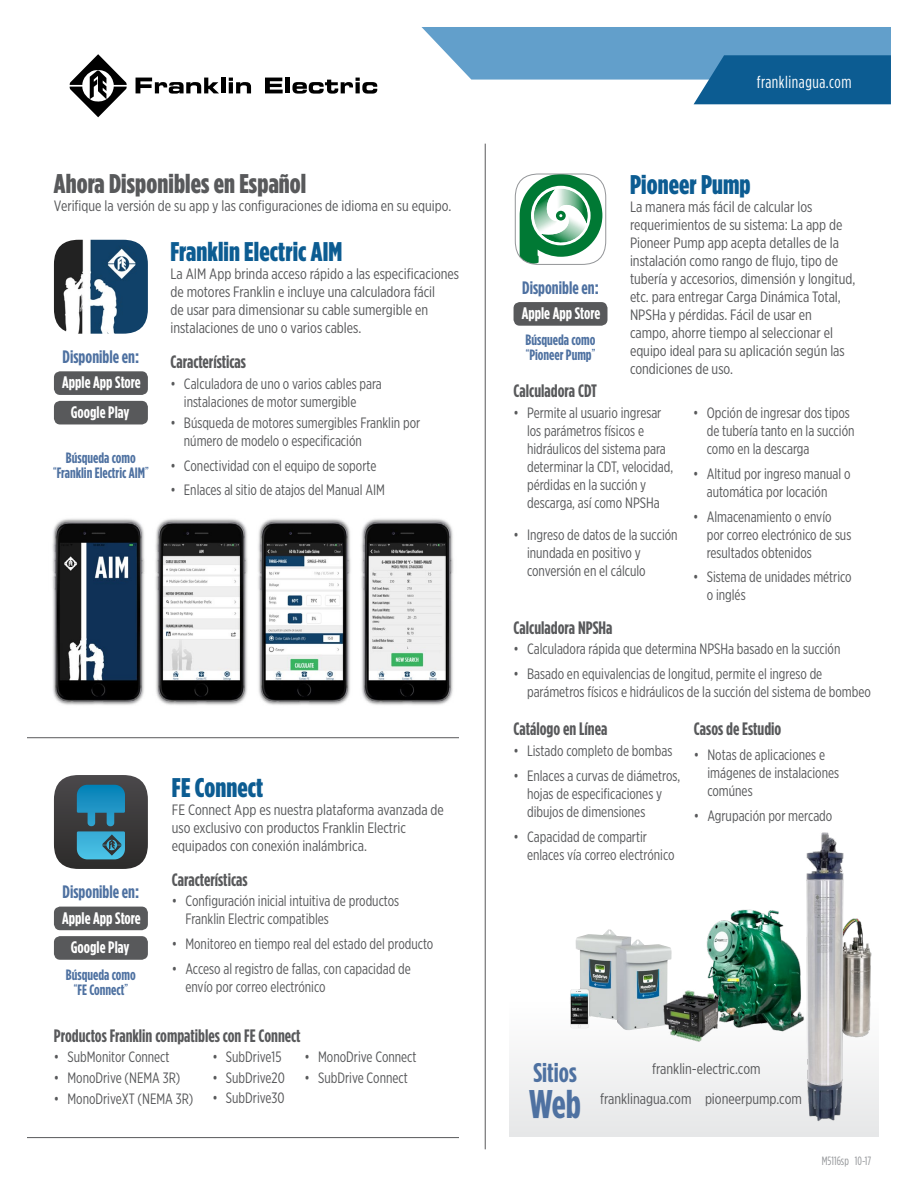
<style>
.page{position:relative;width:918px;height:1188px;background:#fff}
.page>*{position:absolute;margin:0;border:0;box-sizing:border-box;transform-origin:0 0}
.t1{font:700 39.9px "Gotham Condensed";color:#4e71a1}
.t2{font:900 27px "Gotham Condensed";letter-spacing:.005em;color:#0c5c92}
.t3{font:900 27px "Gotham Condensed";letter-spacing:.005em;color:#58595b}
.t4{font:700 27px "Gotham Condensed";color:#4e71a1}
.t5{font:700 18px "Gotham Condensed";color:#58595b}
.t6{font:700 18px "Gotham Condensed";color:#4e71a1}
.t7{font:17.25px "Gotham Condensed";letter-spacing:.03em;color:#fff}
.t8{font:700 16.65px "Gotham Condensed";color:#fff}
.t9{font:15px/18px "Gotham X Narrow";color:#58595b;scale:.95 1}
.t10{font:15px/18px "Gotham X Narrow";color:#58595b}
.t11{font:700 15px "Gotham Condensed";color:#4e71a1}
.t12{font:12px "Gotham Condensed";color:#939598}
</style>
<div class="page">
<svg style="left:136px;top:78px;width:83px;height:16px"></svg>
<hr style="left:221px;top:78px;width:4px;height:15px;background:#000">
<svg style="left:229px;top:78px;width:22px;height:15px"></svg>
<svg style="left:265px;top:78px;width:18px;height:15px"></svg>
<hr style="left:286px;top:78px;width:4px;height:15px;background:#000">
<svg style="left:292px;top:78px;width:85px;height:16px"></svg>
<svg style="left:70px;top:54px;width:57px;height:63px"></svg>
<svg style="left:422px;top:27px;width:469px;height:77px"></svg>
<svg style="left:519px;top:174px;width:83px;height:90px"></svg>
<div style="left:515px;top:174px;width:91px;height:91px;border:1px solid #939598;border-radius:24px"></div>
<hr style="left:485px;top:144px;width:1px;height:1005px;background:#58595b">
<div style="left:509px;top:1002px;width:370px;height:135px;background:#f0f0f1"></div>
<img style="left:570px;top:929px;width:97px;height:101px">
<img style="left:706px;top:909px;width:86px;height:123px">
<img style="left:860px;top:921px;width:19px;height:116px">
<img style="left:662px;top:989px;width:59px;height:53px">
<div style="left:514px;top:302px;width:94px;height:24px;background:#58595b;border-radius:6px"></div>
<img style="left:792px;top:832px;width:68px;height:290px">
<hr style="left:27px;top:737px;width:432px;height:1px;background:#58595b">
<hr style="left:27px;top:1137px;width:432px;height:1px;background:#58595b">
<img style="left:54px;top:240px;width:94px;height:94px">
<div style="left:54px;top:371px;width:94px;height:24px;background:#58595b;border-radius:6px"></div>
<div style="left:54px;top:907px;width:94px;height:23px;background:#58595b;border-radius:6px"></div>
<div style="left:54px;top:401px;width:94px;height:23px;background:#58595b;border-radius:6px"></div>
<div style="left:54px;top:936px;width:94px;height:24px;background:#58595b;border-radius:6px"></div>
<svg style="left:54px;top:775px;width:94px;height:94px;background:#3f616f"></svg>
<img style="left:52px;top:518px;width:402px;height:187px">
<p class="t3" style="left:54px;top:168px;width:254px">Ahora Disponibles en Español</p>
<p class="t10" style="left:54px;top:197px;width:399px">Verifique la versión de su app y las configuraciones de idioma en su equipo.</p>
<p class="t6" style="left:63px;top:346px;width:78px">Disponible en:</p>
<p class="t8" style="left:62px;top:373px;width:80px">Apple App Store</p>
<p class="t8" style="left:71px;top:402px;width:60px">Google Play</p>
<p class="t11" style="left:66px;top:449px;width:71px">Búsqueda como</p>
<p class="t11" style="left:53px;top:464px;width:97px"><sup>“</sup>Franklin Electric AIM<sup>”</sup></p>
<p class="t2" style="left:170px;top:236px;width:173px">Franklin Electric AIM</p>
<p class="t10" style="left:170px;top:265px;width:290px">La AIM App brinda acceso rápido a las especificaciones de motores Franklin e incluye una calculadora fácil<br>de usar para dimensionar su cable sumergible en instalaciones de uno o varios cables.</p>
<p class="t5" style="left:170px;top:352px;width:77px">Características</p>
<p class="t9" style="left:184px;top:375px;width:210px;text-indent:-14px">• Calculadora de uno o varios cables para instalaciones de motor sumergible</p>
<p class="t9" style="left:184px;top:413px;width:250px;text-indent:-14px">• Búsqueda de motores sumergibles Franklin por número de modelo o especificación</p>
<p class="t9" style="left:170px;top:456px;width:218px">• Conectividad con el equipo de soporte</p>
<p class="t9" style="left:170px;top:481px;width:227px">• Enlaces al sitio de atajos del Manual AIM</p>
<p class="t6" style="left:63px;top:881px;width:78px">Disponible en:</p>
<p class="t8" style="left:62px;top:908px;width:80px">Apple App Store</p>
<p class="t8" style="left:71px;top:938px;width:60px">Google Play</p>
<p class="t11" style="left:66px;top:966px;width:71px">Búsqueda como</p>
<p class="t11" style="left:74px;top:981px;width:56px"><sup>“</sup>FE Connect<sup>”</sup></p>
<p class="t2" style="left:172px;top:771px;width:93px">FE Connect</p>
<p class="t10" style="left:172px;top:800px;width:273px">FE Connect App es nuestra plataforma avanzada de uso exclusivo con productos Franklin Electric equipados con conexión inalámbrica.</p>
<p class="t5" style="left:172px;top:869px;width:77px">Características</p>
<p class="t9" style="left:185px;top:892px;width:227px;text-indent:-14px">• Configuración inicial intuitiva de productos<br>Franklin Electric compatibles</p>
<p class="t9" style="left:172px;top:935px;width:277px">• Monitoreo en tiempo real del estado del producto</p>
<p class="t9" style="left:185px;top:959px;width:239px;text-indent:-14px">• Acceso al registro de fallas, con capacidad de envío por correo electrónico</p>
<p class="t5" style="left:54px;top:1025px;width:248px">Productos Franklin compatibles con FE Connect</p>
<p class="t9" style="left:54px;top:1048px;width:123px">• SubMonitor Connect</p>
<p class="t9" style="left:54px;top:1069px;width:135px">• MonoDrive (NEMA 3R)</p>
<p class="t9" style="left:54px;top:1089px;width:148px">• MonoDriveXT (NEMA 3R)</p>
<p class="t9" style="left:212px;top:1048px;width:74px">• SubDrive15</p>
<p class="t9" style="left:212px;top:1068px;width:78px">• SubDrive20</p>
<p class="t9" style="left:212px;top:1089px;width:78px">• SubDrive30</p>
<p class="t9" style="left:305px;top:1048px;width:119px">• MonoDrive Connect</p>
<p class="t9" style="left:305px;top:1068px;width:110px">• SubDrive Connect</p>
<p class="t7" style="left:757px;top:72px;width:96px">franklinagua.com</p>
<p class="t6" style="left:522px;top:277px;width:78px">Disponible en:</p>
<p class="t8" style="left:522px;top:304px;width:80px">Apple App Store</p>
<p class="t11" style="left:526px;top:331px;width:71px">Búsqueda como</p>
<p class="t11" style="left:526px;top:346px;width:71px"><sup>“</sup>Pioneer Pump<sup>”</sup></p>
<p class="t2" style="left:630px;top:168px;width:122px">Pioneer Pump</p>
<p class="t10" style="left:630px;top:197px;width:227px">La manera más fácil de calcular los requerimientos de su sistema: La app de Pioneer Pump app acepta detalles de la instalación como rango de flujo, tipo de tubería y accesorios, dimensión y longitud, etc. para entregar Carga Dinámica Total, NPSHa y pérdidas. Fácil de usar en<br>campo, ahorre tiempo al seleccionar el equipo ideal para su aplicación según las condiciones de uso.</p>
<p class="t5" style="left:514px;top:380px;width:85px">Calculadora CDT</p>
<p class="t9" style="left:527px;top:404px;width:155px;text-indent:-14px">• Permite al usuario ingresar los parámetros físicos e hidráulicos del sistema para determinar la CDT, velocidad, pérdidas en la succión y descarga, así como NPSHa</p>
<p class="t9" style="left:527px;top:525px;width:160px;text-indent:-14px">• Ingreso de datos de la succión inundada en positivo y conversión en el cálculo</p>
<p class="t9" style="left:707px;top:404px;width:157px;text-indent:-14px">• Opción de ingresar dos tipos de tubería tanto en la succión como en la descarga</p>
<p class="t9" style="left:707px;top:464px;width:153px;text-indent:-14px">• Altitud por ingreso manual o automática por locación</p>
<p class="t9" style="left:707px;top:507px;width:154px;text-indent:-14px">• Almacenamiento o envío por correo electrónico de sus resultados obtenidos</p>
<p class="t9" style="left:707px;top:568px;width:154px;text-indent:-14px">• Sistema de unidades métrico o inglés</p>
<p class="t5" style="left:514px;top:617px;width:100px">Calculadora NPSHa</p>
<p class="t9" style="left:514px;top:640px;width:346px">• Calculadora rápida que determina NPSHa basado en la succión</p>
<p class="t9" style="left:527px;top:665px;width:364px;text-indent:-14px">• Basado en equivalencias de longitud, permite el ingreso de parámetros físicos e hidráulicos de la succión del sistema de bombeo</p>
<p class="t5" style="left:514px;top:719px;width:95px">Catálogo en Línea</p>
<p class="t9" style="left:514px;top:742px;width:169px">• Listado completo de bombas</p>
<p class="t9" style="left:527px;top:766px;width:163px;text-indent:-14px">• Enlaces a curvas de diámetros, hojas de especificaciones y dibujos de dimensiones</p>
<p class="t9" style="left:527px;top:827px;width:157px;text-indent:-14px">• Capacidad de compartir enlaces vía correo electrónico</p>
<p class="t5" style="left:694px;top:719px;width:89px">Casos de Estudio</p>
<p class="t9" style="left:707px;top:746px;width:140px;text-indent:-14px">• Notas de aplicaciones e imágenes de instalaciones comúnes</p>
<p class="t9" style="left:694px;top:806px;width:147px">• Agrupación por mercado</p>
<p class="t4" style="left:533px;top:1057px;width:45px">Sitios</p>
<p class="t1" style="left:529px;top:1081px;width:54px">Web</p>
<p class="t10" style="left:652px;top:1059px;width:110px">franklin-electric.com</p>
<p class="t10" style="left:705px;top:1090px;width:98px">pioneerpump.com</p>
<p class="t10" style="left:600px;top:1090px;width:93px">franklinagua.com</p>
<p class="t12" style="left:822px;top:1154px;width:51px">M5116sp 10-17</p>
</div>
